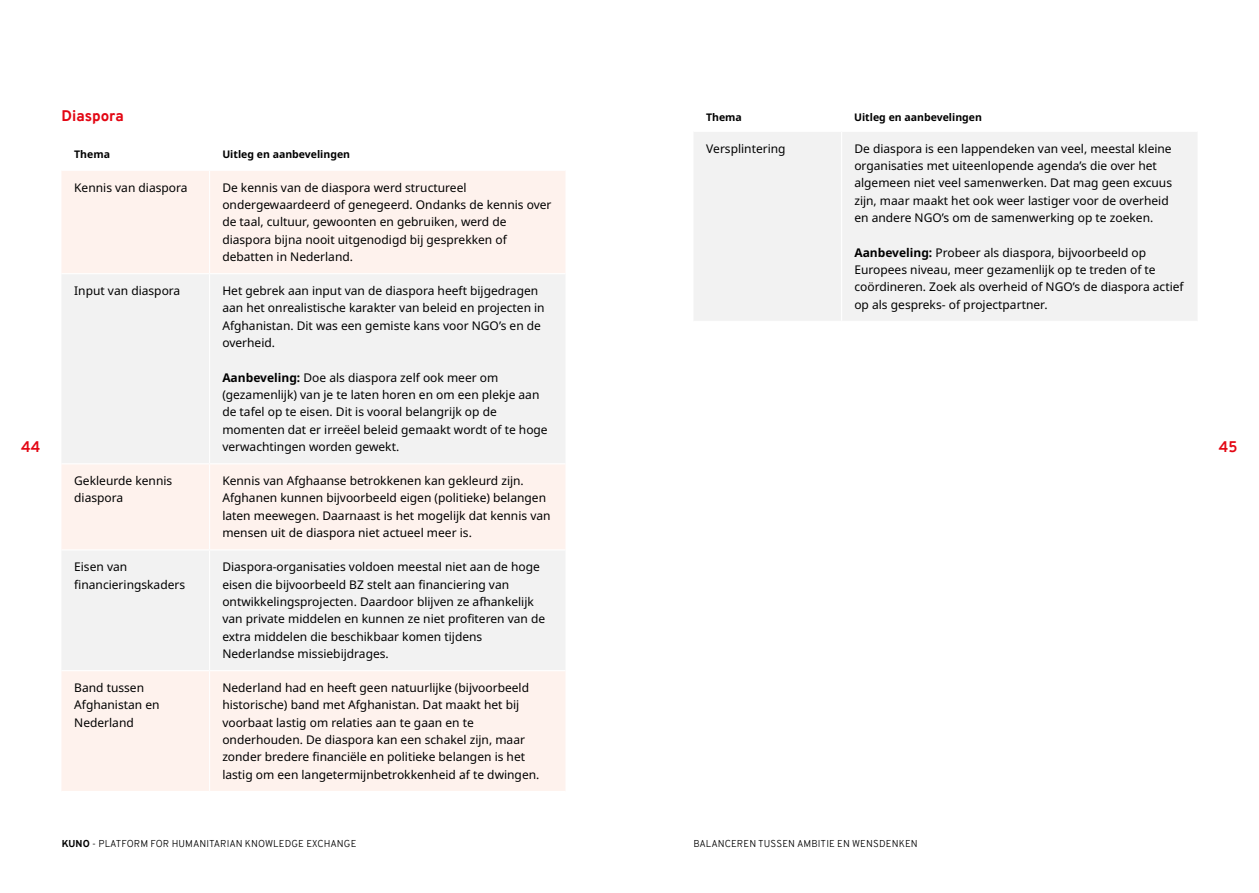
<style>
.page{position:relative;width:1259px;height:893px;background:#fff}
.page>*{position:absolute;margin:0;border:0;box-sizing:border-box;transform-origin:0 0}
.t1{font:800 15px "Overpass";color:#e30613}
.t2{font:700 15px "Overpass";color:#e30613}
.t3{font:12px/17.4px "Noto Sans";color:#000}
.t4{font:700 10.5px "Noto Sans";color:#000}
.t5{font:300 9.75px "Overpass";letter-spacing:.01em;color:#000}
.s1{font-weight:700}
.s2{font-weight:800}
</style>
<div class="page">
<div style="left:62px;top:171px;width:503px;height:620px;background:#fef2ed"></div>
<svg style="left:62px;top:274px;width:503px;height:396px;fill:#f2f2f2"></svg>
<hr style="left:209px;top:171px;width:1px;height:102px;background:#fff">
<hr style="left:61px;top:273px;width:149px;height:1px;background:#fff">
<hr style="left:210px;top:273px;width:355px;height:1px;background:#fff">
<hr style="left:209px;top:274px;width:1px;height:189px;background:#fff">
<hr style="left:61px;top:463px;width:149px;height:1px;background:#fff">
<hr style="left:210px;top:463px;width:355px;height:1px;background:#fff">
<hr style="left:209px;top:464px;width:1px;height:85px;background:#fff">
<hr style="left:209px;top:550px;width:1px;height:120px;background:#fff">
<hr style="left:209px;top:671px;width:1px;height:120px;background:#fff">
<hr style="left:61px;top:549px;width:149px;height:1px;background:#fff">
<hr style="left:210px;top:549px;width:355px;height:1px;background:#fff">
<hr style="left:61px;top:670px;width:149px;height:1px;background:#fff">
<hr style="left:210px;top:670px;width:355px;height:1px;background:#fff">
<div style="left:694px;top:132px;width:503px;height:189px;background:#f2f2f2"></div>
<hr style="left:841px;top:132px;width:1px;height:189px;background:#fff">
<p class="t1" style="left:61px;top:105px;width:64px">Diaspora</p>
<p class="t4" style="left:74px;top:146px;width:37px">Thema</p>
<p class="t4" style="left:222px;top:146px;width:129px">Uitleg en aanbevelingen</p>
<p class="t3" style="left:74px;top:179px;width:115px">Kennis van diaspora</p>
<p class="t3" style="left:222px;top:179px;width:331px">De kennis van de diaspora werd structureel ondergewaardeerd of genegeerd. Ondanks de kennis over de taal, cultuur, gewoonten en gebruiken, werd de diaspora bijna nooit uitgenodigd bij gesprekken of debatten in Nederland.</p>
<p class="t3" style="left:74px;top:282px;width:108px">Input van diaspora</p>
<p class="t3" style="left:222px;top:282px;width:324px">Het gebrek aan input van de diaspora heeft bijgedragen aan het onrealistische karakter van beleid en projecten in Afghanistan. Dit was een gemiste kans voor NGO’s en de overheid.</p>
<p class="t3" style="left:222px;top:369px;width:327px"><span class="s1">Aanbeveling:</span> Doe als diaspora zelf ook meer om (gezamenlijk) van je te laten horen en om een plekje aan de tafel op te eisen. Dit is vooral belangrijk op de momenten dat er irreëel beleid gemaakt wordt of te hoge verwachtingen worden gewekt.</p>
<p class="t3" style="left:74px;top:472px;width:100px">Gekleurde kennis diaspora</p>
<p class="t3" style="left:222px;top:472px;width:330px">Kennis van Afghaanse betrokkenen kan gekleurd zijn.<br>Afghanen kunnen bijvoorbeeld eigen (politieke) belangen laten meewegen. Daarnaast is het mogelijk dat kennis van mensen uit de diaspora niet actueel meer is.</p>
<p class="t3" style="left:74px;top:558px;width:112px">Eisen van financieringskaders</p>
<p class="t3" style="left:222px;top:558px;width:324px">Diaspora-organisaties voldoen meestal niet aan de hoge eisen die bijvoorbeeld BZ stelt aan financiering van ontwikkelingsprojecten. Daardoor blijven ze afhankelijk van private middelen en kunnen ze niet profiteren van de extra middelen die beschikbaar komen tijdens Nederlandse missiebijdrages.</p>
<p class="t3" style="left:74px;top:679px;width:87px">Band tussen<br>Afghanistan en<br>Nederland</p>
<p class="t3" style="left:222px;top:679px;width:318px">Nederland had en heeft geen natuurlijke (bijvoorbeeld historische) band met Afghanistan. Dat maakt het bij voorbaat lastig om relaties aan te gaan en te onderhouden. De diaspora kan een schakel zijn, maar zonder bredere financiële en politieke belangen is het lastig om een langetermijnbetrokkenheid af te dwingen.</p>
<p class="t4" style="left:706px;top:110px;width:37px">Thema</p>
<p class="t4" style="left:854px;top:110px;width:129px">Uitleg en aanbevelingen</p>
<p class="t3" style="left:706px;top:140px;width:81px">Versplintering</p>
<p class="t3" style="left:854px;top:140px;width:319px">De diaspora is een lappendeken van veel, meestal kleine organisaties met uiteenlopende agenda’s die over het algemeen niet veel samenwerken. Dat mag geen excuus zijn, maar maakt het ook weer lastiger voor de overheid en andere NGO’s om de samenwerking op te zoeken.</p>
<p class="t3" style="left:854px;top:244px;width:331px"><span class="s1">Aanbeveling:</span> Probeer als diaspora, bijvoorbeeld op Europees niveau, meer gezamenlijk op te treden of te coördineren. Zoek als overheid of NGO’s de diaspora actief op als gespreks- of projectpartner.</p>
<p class="t2" style="left:21px;top:436px;width:21px">44</p>
<p class="t2" style="left:1218px;top:436px;width:20px">45</p>
<p class="t5" style="left:62px;top:837px;width:296px"><span class="s2">KUNO</span> - PLATFORM FOR HUMANITARIAN KNOWLEDGE EXCHANGE</p>
<p class="t5" style="left:693px;top:837px;width:226px">BALANCEREN TUSSEN AMBITIE EN WENSDENKEN</p>
</div>
